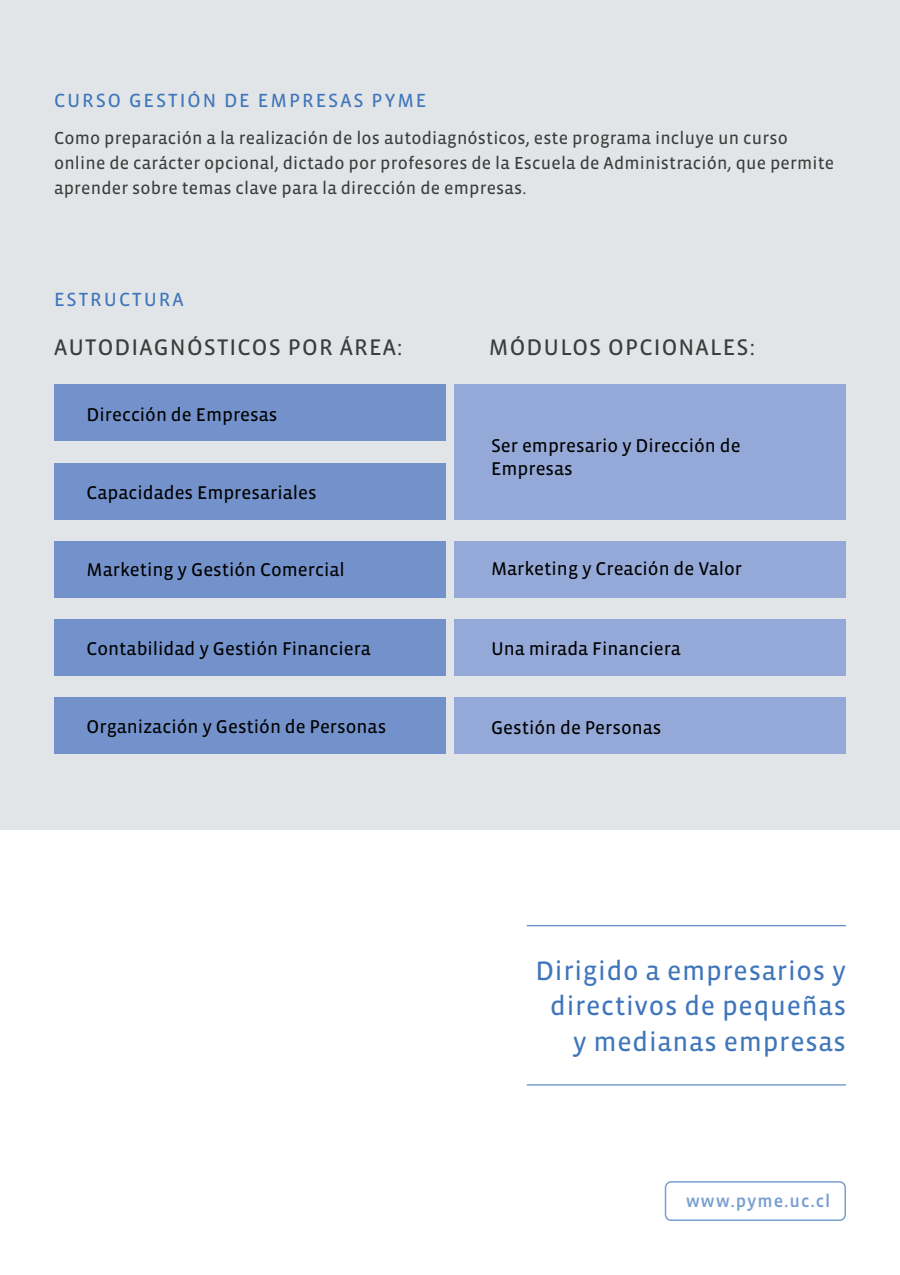
<style>
.page{position:relative;width:900px;height:1275px;background:#fff}
.page>*{position:absolute;margin:0;border:0;box-sizing:border-box;transform-origin:0 0}
.t1{font:27.3px/35.7px "Vista Sans Reg";letter-spacing:.025em;color:#3f76bb;text-align:right}
.t2{font:23.1px "Vista Sans Reg";letter-spacing:.05em;color:#3c3c3b}
.t3{font:19.5px "Vista Sans Reg";letter-spacing:.1em;color:#3f76bb}
.t4{font:18.9px/22.6px "Vista Sans Reg";color:#000}
.t5{font:18px "Vista Sans Med";letter-spacing:.05em;color:#3f76bb}
.t6{font:17.85px/25.2px "Vista Sans Reg";letter-spacing:.01em;color:#3c3c3b}
</style>
<div class="page">
<div style="left:0;top:0;width:900px;height:830px;background:#e2e5e7"></div>
<hr style="left:527px;top:925px;width:319px;height:1px;background:#3f76bb">
<hr style="left:527px;top:1084px;width:319px;height:1px;background:#3f76bb">
<div style="left:54px;top:384px;width:391px;height:57px;background:#7392cb"></div>
<div style="left:455px;top:384px;width:391px;height:136px;background:#95a9d8"></div>
<div style="left:54px;top:541px;width:391px;height:57px;background:#7392cb"></div>
<div style="left:455px;top:541px;width:391px;height:57px;background:#95a9d8"></div>
<div style="left:54px;top:463px;width:391px;height:57px;background:#7392cb"></div>
<div style="left:54px;top:619px;width:391px;height:57px;background:#7392cb"></div>
<div style="left:455px;top:619px;width:391px;height:57px;background:#95a9d8"></div>
<div style="left:54px;top:698px;width:391px;height:56px;background:#7392cb"></div>
<div style="left:455px;top:698px;width:391px;height:56px;background:#95a9d8"></div>
<div style="left:665px;top:1181px;width:181px;height:40px;border:2px solid #3f76bb;border-radius:6px"></div>
<p class="t3" style="left:54px;top:90px;width:374px">CURSO GESTIÓN DE EMPRESAS PYME</p>
<p class="t6" style="left:54px;top:126px;width:782px">Como preparación a la realización de los autodiagnósticos, este programa incluye un curso online de carácter opcional, dictado por profesores de la Escuela de Administración, que permite aprender sobre temas clave para la dirección de empresas.</p>
<p class="t3" style="left:54px;top:289px;width:131px">ESTRUCTURA</p>
<p class="t2" style="left:54px;top:335px;width:350px">AUTODIAGNÓSTICOS POR ÁREA:</p>
<p class="t2" style="left:489px;top:335px;width:267px">MÓDULOS OPCIONALES:</p>
<p class="t4" style="left:87px;top:403px;width:192px">Dirección de Empresas</p>
<p class="t4" style="left:87px;top:482px;width:232px">Capacidades Empresariales</p>
<p class="t4" style="left:491px;top:435px;width:251px">Ser empresario y Dirección de<br>Empresas</p>
<p class="t4" style="left:87px;top:559px;width:260px">Marketing y Gestión Comercial</p>
<p class="t4" style="left:491px;top:558px;width:253px">Marketing y Creación de Valor</p>
<p class="t4" style="left:87px;top:637px;width:286px">Contabilidad y Gestión Financiera</p>
<p class="t4" style="left:491px;top:638px;width:191px">Una mirada Financiera</p>
<p class="t4" style="left:87px;top:716px;width:301px">Organización y Gestión de Personas</p>
<p class="t4" style="left:491px;top:716px;width:172px">Gestión de Personas</p>
<h1 class="t1" style="left:536px;top:953px;width:312px">Dirigido a empresarios y directivos de pequeñas y medianas empresas</h1>
<p class="t5" style="left:685px;top:1192px;width:146px">www.pyme.uc.cl</p>
</div>
